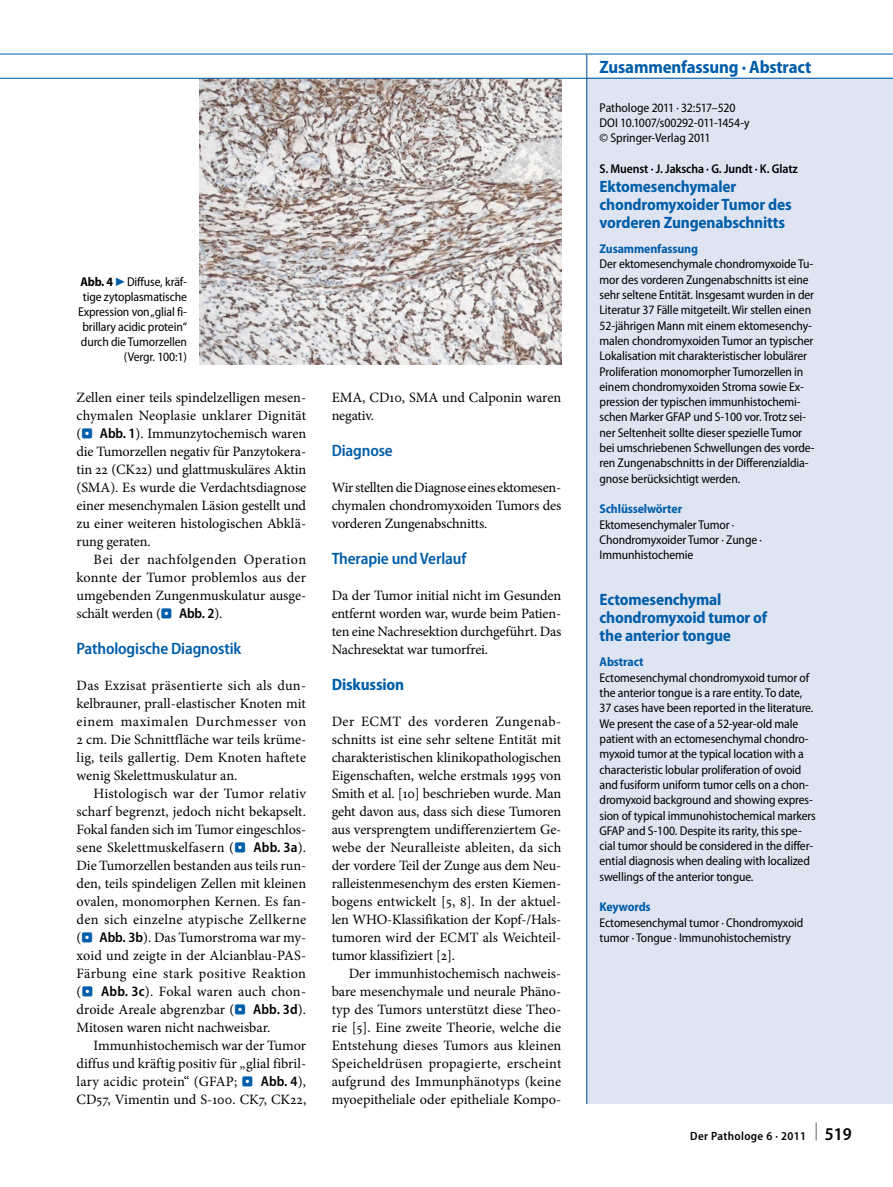
<style>
.page{position:relative;width:893px;height:1187px;background:#fff}
.page>*{position:absolute;margin:0;border:0;box-sizing:border-box;transform-origin:0 0}
._001_rubrik{font:700 semi-condensed 18px "Myriad Pro";letter-spacing:-.01em;color:#005da9}
._103_abstract_u1{font:700 semi-condensed 16.5px/18px "Myriad Pro";letter-spacing:-.01em;color:#005da9}
._103_abstract_u1_eng{font:700 semi-condensed 16.5px/18px "Myriad Pro";letter-spacing:-.01em;color:#005da9}
._013_u2{font:600 semi-condensed 16.5px "Myriad Pro";letter-spacing:-.01em;color:#005da9}
._012_u1{font:700 semi-condensed 16.5px "Myriad Pro";letter-spacing:-.01em;color:#005da9}
._010_fliesstext_mit{font:14.25px/18px "Minion Pro";color:#000;text-align:justify}
._010_fliesstext_ohne{font:14.25px/18px "Minion Pro";letter-spacing:-.01em;color:#000;text-align:justify}
._104_abstract_text_o{font:semi-condensed 12.75px/15.3px "Myriad Pro";letter-spacing:-.01em;color:#000}
._024_abb_legende_rec{font:semi-condensed 12.75px/15px "Myriad Pro";letter-spacing:-.01em;color:#000;text-align:right}
._002_quelle_doi{font:semi-condensed 12.75px "Myriad Pro";letter-spacing:-.01em;color:#000}
._105_abstract_u2{font:700 semi-condensed 12.75px "Myriad Pro";letter-spacing:-.01em;color:#005da9}
._102_abstract_autore{font:600 semi-condensed 12.75px "Myriad Pro";letter-spacing:-.01em;color:#000}
._105_abstract_u2_eng{font:700 semi-condensed 12.75px "Myriad Pro";letter-spacing:-.015em;color:#005da9}
.t1{font:600 semi-condensed 12px "Myriad Pro";letter-spacing:.03em;color:#000}
.s1{font-weight:700}
.s2{font-family:"S Buttons";font-stretch:normal;font-size:14.25px;color:#005da9}
.s3{font-family:"S Buttons";font-size:13.5px;color:#005da9}
.s4{font-family:"Myriad Pro";font-weight:600;font-stretch:semi-condensed}
.s5{font-size:18px}
</style>
<div class="page">
<div style="left:587px;top:78px;width:306px;height:1025px;background:#dee4f2"></div>
<hr style="left:586px;top:54px;width:1px;height:1049px;background:#005da9">
<img style="left:200px;top:79px;width:361px;height:285px">
<hr style="left:0;top:54px;width:893px;height:1px;background:#005da9">
<hr style="left:0;top:78px;width:893px;height:1px;background:#005da9">
<p class="_024_abb_legende_rec" style="left:78px;top:275px;width:110px"><span class="s1">Abb. 4</span><span class="s2">7</span>Diffuse, kräf&shy;tige zytoplasmatische<br>Expression von„glial fi&shy;brillary acidic protein“ durch die Tumorzellen (Vergr. 100:1)</p>
<p class="_010_fliesstext_mit" style="left:77px;top:388px;width:231px">Zellen einer teils spindelzelligen mesen&shy;chymalen Neoplasie unklarer Dignität (<span class="s3">.</span> <span class="s4">Abb. 1</span>). Immunzytochemisch waren die Tumorzellen negativ für Panzytokera&shy;tin 22 (CK22) und glattmuskuläres Aktin (SMA). Es wurde die Verdachtsdiagnose einer mesenchymalen Läsion gestellt und zu einer weiteren histologischen Abklä&shy;rung geraten.</p>
<p class="_010_fliesstext_mit" style="left:77px;top:550px;width:231px;text-indent:17px">Bei der nachfolgenden Operation konnte der Tumor problemlos aus der umgebenden Zungenmuskulatur ausge&shy;schält werden (<span class="s3">.</span> <span class="s4">Abb. 2</span>).</p>
<p class="_013_u2" style="left:77px;top:639px;width:166px">Pathologische Diagnostik</p>
<p class="_010_fliesstext_ohne" style="left:77px;top:676px;width:231px">Das Exzisat präsentierte sich als dun&shy;kelbrauner, prall-elastischer Knoten mit einem maximalen Durchmesser von 2 cm. Die Schnittfläche war teils krüme&shy;lig, teils gallertig. Dem Knoten haftete wenig Skelettmuskulatur an.</p>
<p class="_010_fliesstext_mit" style="left:77px;top:784px;width:231px;text-indent:17px">Histologisch war der Tumor relativ scharf begrenzt, jedoch nicht bekapselt.<br>Fokal fanden sich im Tumor eingeschlos&shy;sene Skelettmuskelfasern (<span class="s3">.</span> <span class="s4">Abb. 3a</span>).<br>Die Tumorzellen bestanden aus teils run&shy;den, teils spindeligen Zellen mit kleinen ovalen, monomorphen Kernen. Es fan&shy;den sich einzelne atypische Zellkerne (<span class="s3">.</span> <span class="s4">Abb. 3b</span>). Das Tumorstroma war my&shy;xoid und zeigte in der Alcianblau-PAS-Färbung eine stark positive Reaktion (<span class="s3">.</span> <span class="s4">Abb. 3c</span>). Fokal waren auch chon&shy;droide Areale abgrenzbar (<span class="s3">.</span> <span class="s4">Abb. 3d</span>).<br>Mitosen waren nicht nachweisbar.</p>
<p class="_010_fliesstext_mit" style="left:77px;top:1036px;width:231px;text-indent:17px">Immunhistochemisch war der Tumor diffus und kräftig positiv für „glial fibril&shy;lary acidic protein“ (GFAP; <span class="s3">.</span> <span class="s4">Abb. 4</span>), CD57, Vimentin und S-100. CK7, CK22,</p>
<p class="_010_fliesstext_mit" style="left:332px;top:388px;width:231px">EMA, CD10, SMA und Calponin waren negativ.</p>
<p class="_013_u2" style="left:332px;top:441px;width:63px">Diagnose</p>
<p class="_010_fliesstext_ohne" style="left:332px;top:478px;width:231px">Wir stellten die Diagnose eines ektomesen&shy;chymalen chondromyxoiden Tumors des vorderen Zungenabschnitts.</p>
<p class="_013_u2" style="left:332px;top:549px;width:136px">Therapie und Verlauf</p>
<p class="_010_fliesstext_ohne" style="left:332px;top:586px;width:231px">Da der Tumor initial nicht im Gesunden entfernt worden war, wurde beim Patien&shy;ten eine Nachresektion durchgeführt. Das Nachresektat war tumorfrei.</p>
<p class="_012_u1" style="left:332px;top:675px;width:74px">Diskussion</p>
<p class="_010_fliesstext_ohne" style="left:332px;top:712px;width:231px">Der ECMT des vorderen Zungenab&shy;schnitts ist eine sehr seltene Entität mit charakteristischen klinikopathologischen Eigenschaften, welche erstmals 1995 von Smith et al. [10] beschrieben wurde. Man geht davon aus, dass sich diese Tumoren aus versprengtem undifferenziertem Ge&shy;webe der Neuralleiste ableiten, da sich der vordere Teil der Zunge aus dem Neu&shy;ralleistenmesenchym des ersten Kiemen&shy;bogens entwickelt [5, 8]. In der aktuel&shy;len WHO-Klassifikation der Kopf-/Hals&shy;tumoren wird der ECMT als Weichteil&shy;tumor klassifiziert [2].</p>
<p class="_010_fliesstext_mit" style="left:332px;top:964px;width:231px;text-indent:17px">Der immunhistochemisch nachweis&shy;bare mesenchymale und neurale Phäno&shy;typ des Tumors unterstützt diese Theo&shy;rie [5]. Eine zweite Theorie, welche die Entstehung dieses Tumors aus kleinen Speicheldrüsen propagierte, erscheint aufgrund des Immunphänotyps (keine myoepitheliale oder epitheliale Kompo-</p>
<p class="_001_rubrik" style="left:600px;top:57px;width:213px">Zusammenfassung · Abstract</p>
<p class="_002_quelle_doi" style="left:600px;top:101px;width:137px">Pathologe 2011 · 32:517–520</p>
<p class="_002_quelle_doi" style="left:600px;top:116px;width:152px">DOI 10.1007/s00292-011-1454-y</p>
<p class="_002_quelle_doi" style="left:600px;top:131px;width:113px">© Springer-Verlag 2011</p>
<p class="_102_abstract_autore" style="left:600px;top:162px;width:200px">S. Muenst · J. Jakscha · G. Jundt · K. Glatz</p>
<p class="_103_abstract_u1" style="left:600px;top:177px;width:194px">Ektomesenchymaler chondromyxoider Tumor des vorderen Zungenabschnitts</p>
<p class="_105_abstract_u2" style="left:600px;top:242px;width:100px">Zusammenfassung</p>
<p class="_104_abstract_text_o" style="left:600px;top:257px;width:217px">Der ektomesenchymale chondromyxoide Tu&shy;mor des vorderen Zungenabschnitts ist eine sehr seltene Entität. Insgesamt wurden in der Literatur 37 Fälle mitgeteilt.Wir stellen einen 52-jährigen Mann mit einem ektomesenchy&shy;malen chondromyxoiden Tumor an typischer Lokalisation mit charakteristischer lobulärer Proliferation monomorpher Tumorzellen in einem chondromyxoiden Stroma sowie Ex&shy;pression der typischen immunhistochemi&shy;schen Marker GFAP und S-100 vor. Trotz sei&shy;ner Seltenheit sollte dieser spezielle Tumor bei umschriebenen Schwellungen des vorde&shy;ren Zungenabschnitts in der Differenzialdia&shy;gnose berücksichtigt werden.</p>
<p class="_105_abstract_u2" style="left:600px;top:502px;width:84px">Schlüsselwörter</p>
<p class="_104_abstract_text_o" style="left:600px;top:517px;width:164px">Ektomesenchymaler Tumor ·<br>Chondromyxoider Tumor · Zunge ·<br>Immunhistochemie</p>
<p class="_103_abstract_u1_eng" style="left:600px;top:591px;width:169px">Ectomesenchymal chondromyxoid tumor of the anterior tongue</p>
<p class="_105_abstract_u2" style="left:600px;top:655px;width:45px">Abstract</p>
<p class="_104_abstract_text_o" style="left:600px;top:670px;width:218px">Ectomesenchymal chondromyxoid tumor of the anterior tongue is a rare entity. To date, 37 cases have been reported in the literature.<br>We present the case of a 52-year-old male patient with an ectomesenchymal chondro&shy;myxoid tumor at the typical location with a characteristic lobular proliferation of ovoid and fusiform uniform tumor cells on a chon&shy;dromyxoid background and showing expres&shy;sion of typical immunohistochemical markers GFAP and S-100. Despite its rarity, this spe&shy;cial tumor should be considered in the differ&shy;ential diagnosis when dealing with localized swellings of the anterior tongue.</p>
<p class="_105_abstract_u2_eng" style="left:600px;top:899px;width:53px">Keywords</p>
<p class="_104_abstract_text_o" style="left:600px;top:914px;width:205px">Ectomesenchymal tumor · Chondromyxoid tumor · Tongue · Immunohistochemistry</p>
<p class="t1" style="left:690px;top:1129px;width:163px">Der Pathologe 6 · 2011 <sup>|</sup> <span class="s5">519</span></p>
</div>
